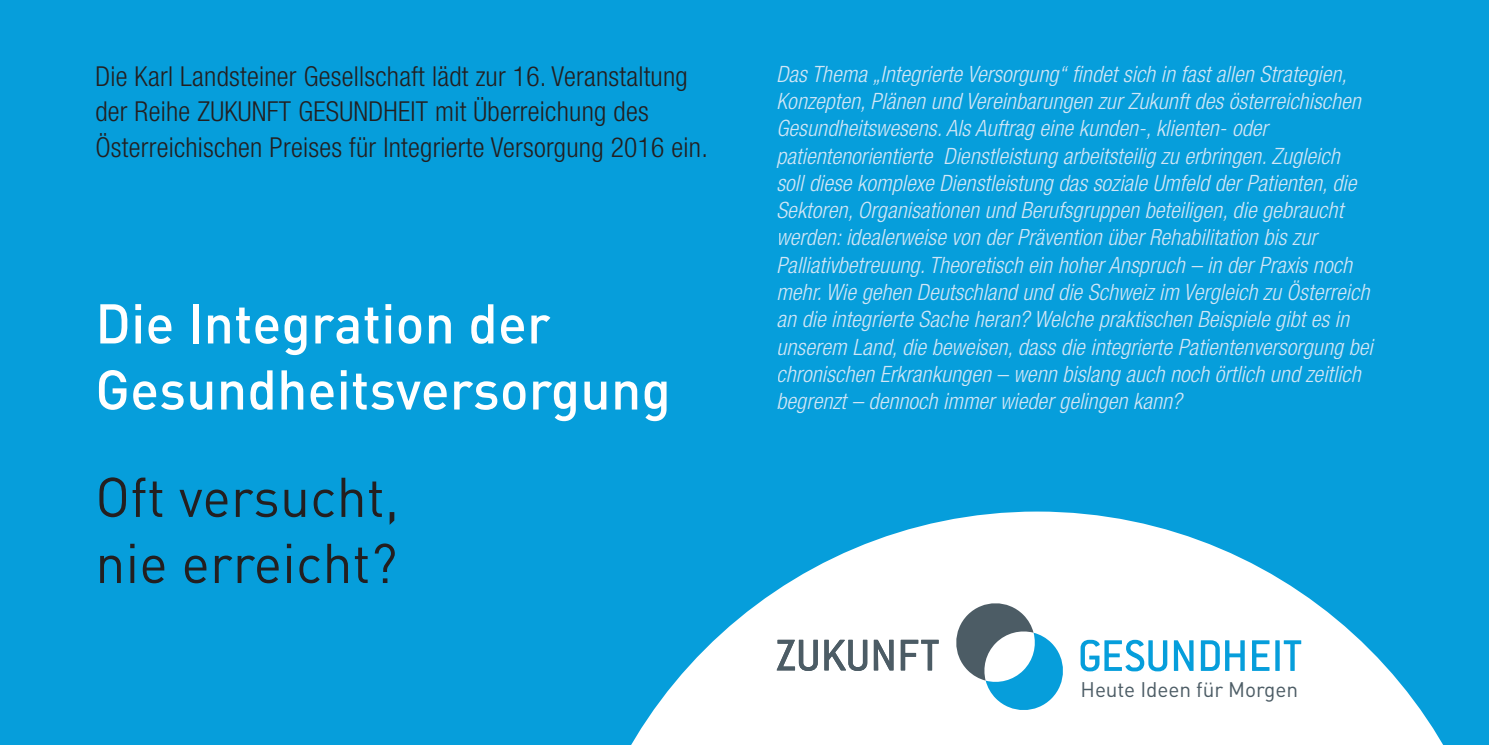
<style>
.page{position:relative;width:1489px;height:745px;background:#fff}
.page>*{position:absolute;margin:0;border:0;box-sizing:border-box;transform-origin:0 0}
.t1{font:500 55px/66px "DIN";letter-spacing:.005em;color:#fff}
.t2{font:55px/66px "DIN";letter-spacing:.005em;color:#231f20}
.t3{font:300 condensed 27.5px/35px "Helvetica Neue";letter-spacing:.01em;color:#231f20}
.t4{font:italic 300 condensed 22.5px/27.2px "Helvetica Neue";letter-spacing:.005em;color:#d1e6f6}
.t5{font:20.75px "DIN";letter-spacing:-.005em;color:#4c5c65}
</style>
<div class="page">
<div style="left:0;top:0;width:1488px;height:744px;background:#069edb"></div>
<svg style="left:631px;top:511px;width:812px;height:233px;fill:#fff"></svg>
<svg style="left:1283px;top:640px;width:18px;height:30px"></svg>
<svg style="left:1275px;top:640px;width:4px;height:30px"></svg>
<svg style="left:1251px;top:640px;width:18px;height:30px"></svg>
<svg style="left:1200px;top:640px;width:44px;height:30px"></svg>
<svg style="left:1173px;top:640px;width:20px;height:30px"></svg>
<svg style="left:1080px;top:639px;width:87px;height:32px"></svg>
<svg style="left:776px;top:639px;width:162px;height:31px;background:#b7bdc1"></svg>
<svg style="left:952px;top:599px;width:114px;height:114px"></svg>
<p class="t3" style="left:95px;top:59px;width:614px">Die Karl Landsteiner Gesellschaft lädt zur 16. Veranstaltung der Reihe ZUKUNFT GESUNDHEIT mit Überreichung des<br>Österreichischen Preises für Integrierte Versorgung 2016 ein.</p>
<h1 class="t1" style="left:95px;top:288px;width:577px">Die Integration der<br>Gesundheitsversorgung</h1>
<h1 class="t2" style="left:95px;top:462px;width:305px">Oft versucht, nie erreicht?</h1>
<p class="t4" style="left:776px;top:60px;width:598px">Das Thema „Integrierte Versorgung“ findet sich in fast allen Strategien, Konzepten, Plänen und Vereinbarungen zur Zukunft des österreichischen Gesundheitswesens. Als Auftrag eine kunden-, klienten- oder patientenorientierte Dienstleistung arbeitsteilig zu erbringen. Zugleich<br>soll diese komplexe Dienstleistung das soziale Umfeld der Patienten, die Sektoren, Organisationen und Berufsgruppen beteiligen, die gebraucht werden: idealerweise von der Prävention über Rehabilitation bis zur Palliativbetreuung. Theoretisch ein hoher Anspruch – in der Praxis noch mehr. Wie gehen Deutschland und die Schweiz im Vergleich zu Österreich an die integrierte Sache heran? Welche praktischen Beispiele gibt es in unserem Land, die beweisen, dass die integrierte Patientenversorgung bei chronischen Erkrankungen – wenn bislang auch noch örtlich und zeitlich begrenzt – dennoch immer wieder gelingen kann?</p>
<p class="t5" style="left:1080px;top:676px;width:219px">Heute Ideen für Morgen</p>
</div>
